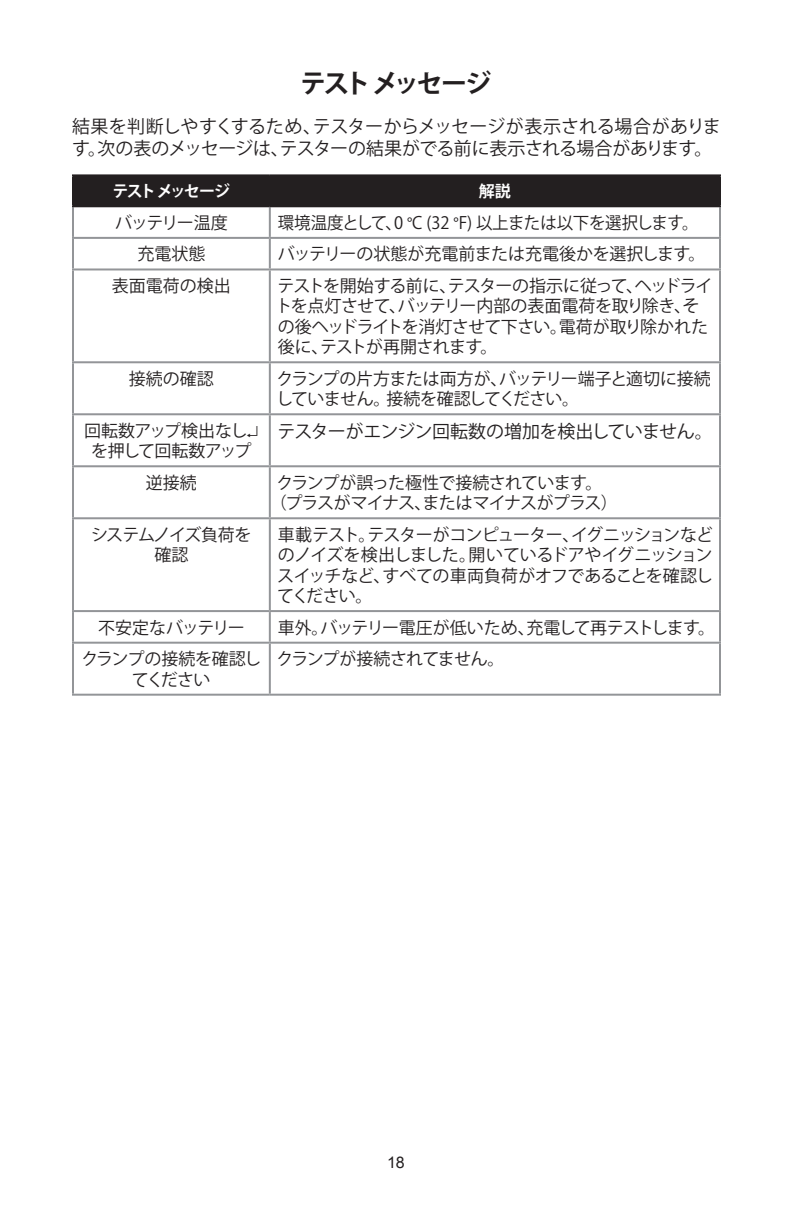
<style>
.page{position:relative;width:792px;height:1224px;background:#fff}
.page>*{position:absolute;margin:0;border:0;box-sizing:border-box;transform-origin:0 0}
.t1{font:700 26px "Koz Go Pro";letter-spacing:-.12em;color:#231f20}
.t2{font:18px/22px "Koz Go Pro";letter-spacing:-.02em;color:#231f20}
.t3{font:17px/20.4px "Koz Go Pro";letter-spacing:-.03em;color:#231f20}
.t4{font:17px/20.4px "Koz Go Pro";letter-spacing:-.05em;color:#231f20;text-align:center}
.t5{font:17px "Koz Go Pro";letter-spacing:-.005em;color:#231f20}
.t6{font:17px/20.4px "Koz Go Pro";letter-spacing:-.065em;color:#231f20;text-align:center}
.t7{font:17px "Koz Go Pro";letter-spacing:-.075em;color:#231f20}
.t8{font:17px "Koz Go Pro";color:#231f20}
.t9{font:700 16px "Koz Go Pro";letter-spacing:-.12em;color:#fff}
.t10{font:16px "Arial";color:#231f20}
.t11{font:700 16px "Koz Go Pro";letter-spacing:-.1em;color:#fff}
.s1{font-family:"Myriad Pro"}
</style>
<div class="page">
<div style="left:74px;top:176px;width:645px;height:29px;background:#231f20"></div>
<hr style="left:72px;top:207px;width:2px;height:30px;background:#939598">
<hr style="left:269px;top:207px;width:2px;height:30px;background:#939598">
<hr style="left:719px;top:207px;width:2px;height:30px;background:#939598">
<hr style="left:72px;top:237px;width:198px;height:2px;background:#939598">
<hr style="left:72px;top:239px;width:2px;height:29px;background:#939598">
<hr style="left:270px;top:237px;width:451px;height:2px;background:#939598">
<hr style="left:269px;top:239px;width:2px;height:29px;background:#939598">
<hr style="left:719px;top:239px;width:2px;height:29px;background:#939598">
<hr style="left:72px;top:268px;width:198px;height:2px;background:#939598">
<hr style="left:72px;top:270px;width:2px;height:91px;background:#939598">
<hr style="left:270px;top:268px;width:451px;height:2px;background:#939598">
<hr style="left:269px;top:270px;width:2px;height:91px;background:#939598">
<hr style="left:719px;top:270px;width:2px;height:91px;background:#939598">
<hr style="left:72px;top:361px;width:198px;height:2px;background:#939598">
<hr style="left:72px;top:363px;width:2px;height:50px;background:#939598">
<hr style="left:270px;top:361px;width:451px;height:2px;background:#939598">
<hr style="left:269px;top:363px;width:2px;height:50px;background:#939598">
<hr style="left:719px;top:363px;width:2px;height:50px;background:#939598">
<hr style="left:72px;top:413px;width:198px;height:2px;background:#939598">
<hr style="left:72px;top:415px;width:2px;height:50px;background:#939598">
<hr style="left:270px;top:413px;width:451px;height:2px;background:#939598">
<hr style="left:269px;top:415px;width:2px;height:50px;background:#939598">
<hr style="left:719px;top:415px;width:2px;height:50px;background:#939598">
<hr style="left:72px;top:465px;width:198px;height:2px;background:#939598">
<hr style="left:72px;top:467px;width:2px;height:50px;background:#939598">
<hr style="left:270px;top:465px;width:451px;height:2px;background:#939598">
<hr style="left:269px;top:467px;width:2px;height:50px;background:#939598">
<hr style="left:719px;top:467px;width:2px;height:50px;background:#939598">
<hr style="left:72px;top:517px;width:198px;height:2px;background:#939598">
<hr style="left:72px;top:519px;width:2px;height:91px;background:#939598">
<hr style="left:270px;top:517px;width:451px;height:2px;background:#939598">
<hr style="left:269px;top:519px;width:2px;height:91px;background:#939598">
<hr style="left:719px;top:519px;width:2px;height:91px;background:#939598">
<hr style="left:72px;top:610px;width:198px;height:2px;background:#939598">
<hr style="left:72px;top:612px;width:2px;height:30px;background:#939598">
<hr style="left:270px;top:610px;width:451px;height:2px;background:#939598">
<hr style="left:269px;top:612px;width:2px;height:30px;background:#939598">
<hr style="left:719px;top:612px;width:2px;height:30px;background:#939598">
<hr style="left:72px;top:642px;width:198px;height:2px;background:#939598">
<hr style="left:72px;top:644px;width:2px;height:50px;background:#939598">
<hr style="left:270px;top:642px;width:451px;height:2px;background:#939598">
<hr style="left:269px;top:644px;width:2px;height:50px;background:#939598">
<hr style="left:719px;top:644px;width:2px;height:50px;background:#939598">
<hr style="left:72px;top:694px;width:198px;height:2px;background:#939598">
<hr style="left:270px;top:694px;width:451px;height:2px;background:#939598">
<hr style="left:72px;top:174px;width:198px;height:2px;background:#231f20">
<hr style="left:72px;top:176px;width:2px;height:29px;background:#231f20">
<hr style="left:270px;top:174px;width:451px;height:2px;background:#231f20">
<hr style="left:269px;top:176px;width:2px;height:29px;background:#231f20">
<hr style="left:719px;top:176px;width:2px;height:29px;background:#231f20">
<hr style="left:72px;top:205px;width:198px;height:2px;background:#231f20">
<hr style="left:270px;top:205px;width:451px;height:2px;background:#231f20">
<h1 class="t1" style="left:300px;top:67px;width:193px">テスト メッセージ</h1>
<p class="t2" style="left:72px;top:116px;width:650px">結果を判断しやすくするため、テスターからメッセージが表示される場合があります。次の表のメッセージは、テスターの結果がでる前に表示される場合があります。</p>
<p class="t9" style="left:112px;top:181px;width:119px">テスト メッセージ</p>
<p class="t11" style="left:479px;top:181px;width:33px">解説</p>
<p class="t7" style="left:115px;top:212px;width:114px">バッテリー温度</p>
<p class="t3" style="left:278px;top:213px;width:422px">環境温度として、0 <span class="s1">°</span>C (32 <span class="s1">°</span>F) 以上または以下を選択します。</p>
<p class="t3" style="left:137px;top:245px;width:69px">充電状態</p>
<p class="t5" style="left:278px;top:243px;width:429px">バッテリーの状態が充電前または充電後かを選択します。</p>
<p class="t8" style="left:112px;top:275px;width:120px">表面電荷の検出</p>
<p class="t3" style="left:275px;top:276px;width:439px">テストを開始する前に、テスターの指示に従って、ヘッドライトを点灯させて、バッテリー内部の表面電荷を取り除き、その後ヘッドライトを消灯させて下さい。電荷が取り除かれた後に、テストが再開されます。</p>
<p class="t3" style="left:129px;top:369px;width:86px">接続の確認</p>
<p class="t3" style="left:276px;top:369px;width:436px">クランプの片方または両方が、バッテリー端子と適切に接続していません。接続を確認してください。</p>
<p class="t3" style="left:84px;top:421px;width:176px;text-align:center">回転数アップ検出なし↵を押して回転数アップ</p>
<p class="t2" style="left:277px;top:421px;width:437px">テスターがエンジン回転数の増加を検出していません。</p>
<p class="t3" style="left:146px;top:473px;width:52px">逆接続</p>
<p class="t4" style="left:270px;top:473px;width:350px">クランプが誤った極性で接続されています。<br>（プラスがマイナス、またはマイナスがプラス）</p>
<p class="t6" style="left:91px;top:525px;width:162px">システムノイズ負荷を確認</p>
<p class="t3" style="left:277px;top:525px;width:437px;text-align:justify">車載テスト。テスターがコンピューター、イグニッションなどのノイズを検出しました。開いているドアやイグニッションスイッチなど、すべての車両負荷がオフであることを確認してください。</p>
<p class="t3" style="left:98px;top:618px;width:148px">不安定なバッテリー</p>
<p class="t3" style="left:278px;top:618px;width:439px">車外。バッテリー電圧が低いため、充電して再テストします。</p>
<p class="t3" style="left:81px;top:649px;width:181px;text-align:center">クランプの接続を確認してください</p>
<p class="t4" style="left:277px;top:649px;width:229px">クランプが接続されてません。</p>
<p class="t10" style="left:387px;top:1152px;width:19px">18</p>
</div>
